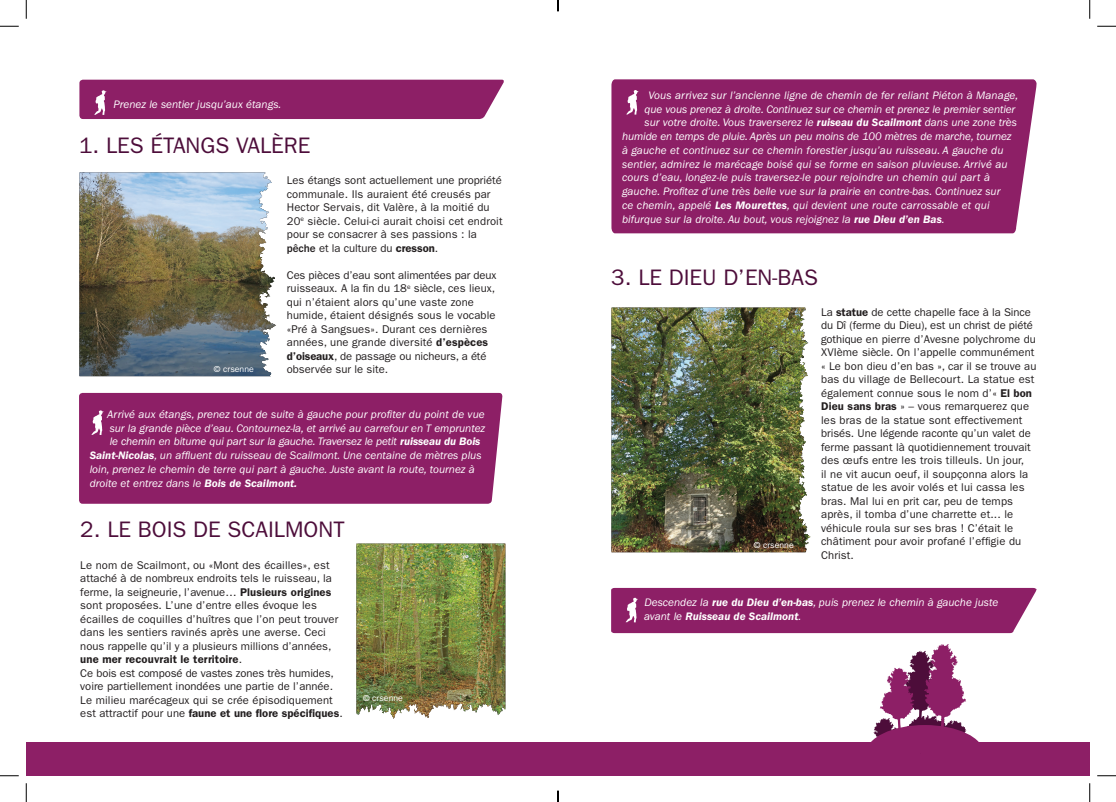
<style>
.page{position:relative;width:1116px;height:802px;background:#fff}
.page>*{position:absolute;margin:0;border:0;box-sizing:border-box;transform-origin:0 0}
.Titre{font:22.5px "ITC Franklin Gothic Std";color:#4d0d3a}
.Indication_Ballade{font:italic 11.25px/13.8px "ITC Franklin Gothic Std";color:#fff}
.Texte{font:11.25px/13.5px "ITC Franklin Gothic Std";letter-spacing:.01em;color:#231f20}
.Titre-2{font:11.25px/13.5px "ITC Franklin Gothic Std";letter-spacing:.01em;color:#231f20}
.Infos{font:8.75px "ITC Franklin Gothic Std";color:#fff}
.s1{font-weight:500}
.s2{font-weight:600}
</style>
<div class="page">
<div style="left:26px;top:742px;width:1063px;height:34px;background:#8d1f66"></div>
<div style="left:79px;top:80px;width:425px;height:39px;background:#8d1f66"></div>
<div style="left:611px;top:79px;width:425px;height:154px;background:#8d1f66"></div>
<svg style="left:626px;top:90px;width:13px;height:25px"></svg>
<div style="left:79px;top:393px;width:423px;height:111px;background:#8d1f66"></div>
<svg style="left:91px;top:410px;width:13px;height:25px"></svg>
<img style="left:79px;top:172px;width:192px;height:204px">
<img style="left:391px;top:544px;width:114px;height:175px">
<img style="left:356px;top:544px;width:35px;height:171px">
<img style="left:611px;top:308px;width:199px;height:244px">
<div style="left:611px;top:588px;width:425px;height:45px;background:#8d1f66"></div>
<svg style="left:871px;top:644px;width:108px;height:98px"></svg>
<svg style="left:0;top:25px;width:19px;height:2px"></svg>
<svg style="left:1097px;top:25px;width:18px;height:2px"></svg>
<svg style="left:0;top:775px;width:19px;height:1px"></svg>
<svg style="left:1097px;top:775px;width:18px;height:1px"></svg>
<svg style="left:25px;top:0;width:2px;height:19px"></svg>
<svg style="left:25px;top:783px;width:2px;height:19px"></svg>
<svg style="left:1089px;top:0;width:1px;height:19px"></svg>
<svg style="left:1089px;top:783px;width:1px;height:19px"></svg>
<svg style="left:557px;top:0;width:2px;height:11px"></svg>
<svg style="left:557px;top:791px;width:2px;height:11px"></svg>
<p class="Indication_Ballade" style="left:113px;top:98px;width:169px">Prenez le sentier jusqu’aux étangs.</p>
<p class="Titre" style="left:79px;top:133px;width:233px">1. LES ÉTANGS VALÈRE</p>
<p class="Texte" style="left:287px;top:174px;width:217px">Les étangs sont actuellement une propriété communale. Ils auraient été creusés par Hector Servais, dit Valère, à la moitié du 20<sup>e</sup> siècle. Celui-ci aurait choisi cet endroit pour se consacrer à ses passions : la <span class="s1">pêche</span> et la culture du <span class="s2">cresson</span>.</p>
<p class="Texte" style="left:287px;top:268px;width:211px">Ces pièces d’eau sont alimentées par deux ruisseaux. A la fin du 18<sup>e</sup> siècle, ces lieux, qui n’étaient alors qu’une vaste zone humide, étaient désignés sous le vocable «Pré à Sangsues». Durant ces dernières années, une grande diversité <span class="s2">d’espèces d’oiseaux</span>, de passage ou nicheurs, a été observée sur le site.</p>
<p class="Infos" style="left:214px;top:364px;width:41px">© crsenne</p>
<p class="Indication_Ballade" style="left:107px;top:407px;width:379px">Arrivé aux étangs, prenez tout de suite à gauche pour profiter du point de vue</p>
<p class="Indication_Ballade" style="left:110px;top:421px;width:377px">sur la grande pièce d’eau. Contournez-la, et arrivé au carrefour en T empruntez</p>
<p class="Indication_Ballade" style="left:110px;top:435px;width:372px">le chemin en bitume qui part sur la gauche. Traversez le petit <span class="s2">ruisseau du Bois</span></p>
<p class="Indication_Ballade" style="left:90px;top:449px;width:393px"><span class="s2">Saint-Nicolas</span>, un affluent du ruisseau de Scailmont. Une centaine de mètres plus</p>
<p class="Indication_Ballade" style="left:90px;top:462px;width:387px">loin, prenez le chemin de terre qui part à gauche. Juste avant la route, tournez à</p>
<p class="Indication_Ballade" style="left:90px;top:476px;width:209px">droite et entrez dans le <span class="s2">Bois de Scailmont.</span></p>
<p class="Titre" style="left:80px;top:517px;width:266px">2. LE BOIS DE SCAILMONT</p>
<p class="Texte" style="left:80px;top:558px;width:259px">Le nom de Scailmont, ou «Mont des écailles», est attaché à de nombreux endroits tels le ruisseau, la ferme, la seigneurie, l’avenue… <span class="s2">Plusieurs origines </span>sont proposées. L’une d’entre elles évoque les écailles de coquilles d’huîtres que l’on peut trouver dans les sentiers ravinés après une averse. Ceci nous rappelle qu’il y a plusieurs millions d’années, <span class="s2">une mer recouvrait le territoire</span>.</p>
<p class="Texte" style="left:80px;top:666px;width:264px">Ce bois est composé de vastes zones très humides, voire partiellement inondées une partie de l’année.<br>Le milieu marécageux qui se crée épisodiquement est attractif pour une <span class="s2">faune et une flore spécifiques</span>.</p>
<p class="Infos" style="left:363px;top:693px;width:41px">© crsenne</p>
<p class="Indication_Ballade" style="left:648px;top:88px;width:371px">Vous arrivez sur l’ancienne ligne de chemin de fer reliant Piéton à Manage,</p>
<p class="Indication_Ballade" style="left:644px;top:102px;width:372px">que vous prenez à droite. Continuez sur ce chemin et prenez le premier sentier</p>
<p class="Indication_Ballade" style="left:644px;top:116px;width:374px">sur votre droite. Vous traverserez le <span class="s2">ruiseau du Scailmont</span> dans une zone très</p>
<p class="Indication_Ballade" style="left:622px;top:130px;width:391px">humide en temps de pluie. Après un peu moins de 100 mètres de marche, tournez</p>
<p class="Indication_Ballade" style="left:622px;top:143px;width:383px">à gauche et continuez sur ce chemin forestier jusqu’au ruisseau. A gauche du</p>
<p class="Indication_Ballade" style="left:622px;top:157px;width:387px">sentier, admirez le marécage boisé qui se forme en saison pluvieuse. Arrivé au</p>
<p class="Indication_Ballade" style="left:622px;top:171px;width:369px">cours d’eau, longez-le puis traversez-le pour rejoindre un chemin qui part à</p>
<p class="Indication_Ballade" style="left:622px;top:185px;width:380px">gauche. Profitez d’une très belle vue sur la prairie en contre-bas. Continuez sur</p>
<p class="Indication_Ballade" style="left:622px;top:198px;width:369px">ce chemin, appelé <span class="s2">Les Mourettes</span>, qui devient une route carrossable et qui</p>
<p class="Indication_Ballade" style="left:622px;top:212px;width:324px">bifurque sur la droite. Au bout, vous rejoignez la <span class="s2">rue Dieu d’en Bas</span>.</p>
<p class="Titre" style="left:611px;top:264px;width:208px">3. LE DIEU D’EN-BAS</p>
<p class="Infos" style="left:754px;top:540px;width:41px">© crsenne</p>
<p class="Titre-2" style="left:821px;top:305px;width:217px">La <span class="s2">statue</span> de cette chapelle face à la Since du Dî (ferme du Dieu), est un christ de piété gothique en pierre d’Avesne polychrome du XVIème siècle. On l’appelle communément « Le bon dieu d’en bas », car il se trouve au bas du village de Bellecourt. La statue est également connue sous le nom d’« <span class="s2">El bon Dieu sans bras</span> » – vous remarquerez que les bras de la statue sont effectivement brisés. Une légende raconte qu’un valet de ferme passant là quotidiennement trouvait des œufs entre les trois tilleuls. Un jour,<br>il ne vit aucun oeuf, il soupçonna alors la statue de les avoir volés et lui cassa les bras. Mal lui en prit car, peu de temps après, il tomba d’une charrette et... le véhicule roula sur ses bras ! C’était le châtiment pour avoir profané l’effigie du Christ.</p>
<p class="Indication_Ballade" style="left:644px;top:596px;width:355px">Descendez la <span class="s2">rue du Dieu d’en-bas</span>, puis prenez le chemin à gauche juste avant le <span class="s2">Ruisseau de Scailmont</span>.</p>
</div>
